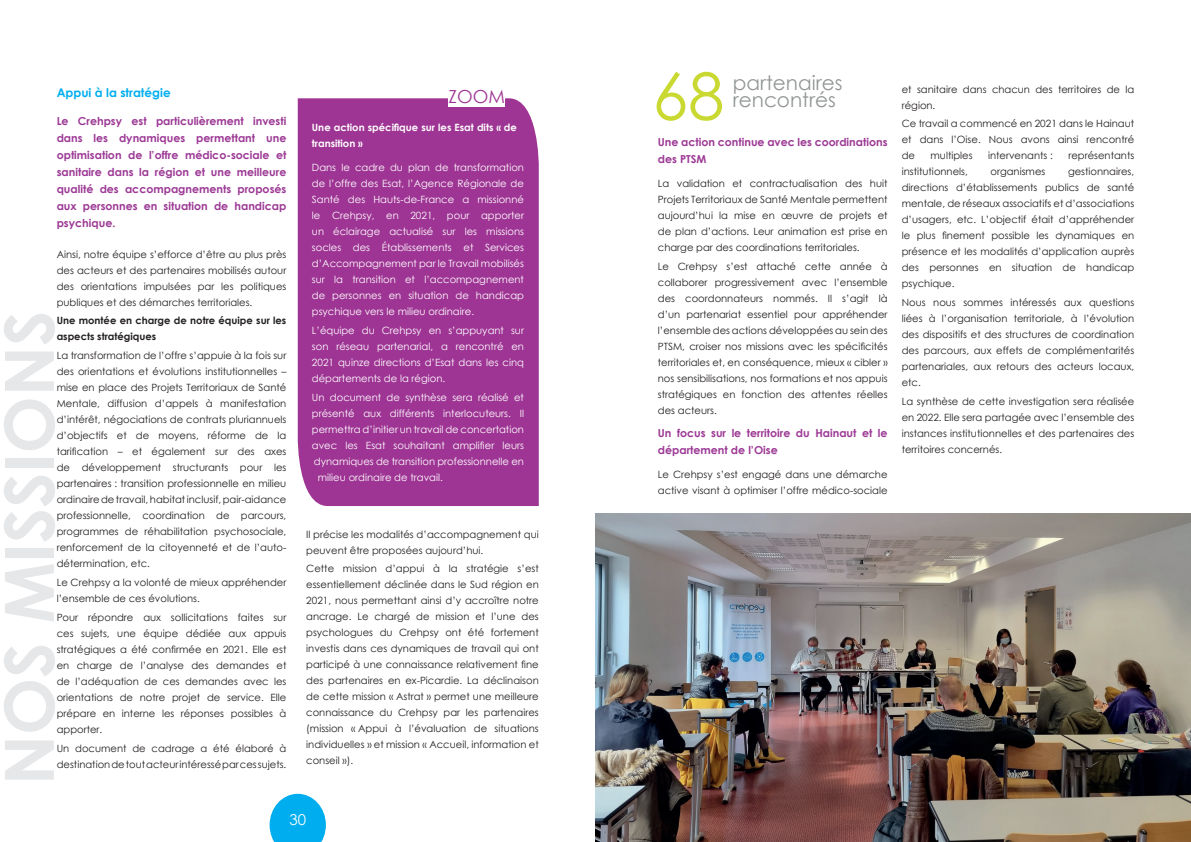
<style>
.page{position:relative;width:1191px;height:842px;background:#fff}
.page>*{position:absolute;margin:0;border:0;box-sizing:border-box;transform-origin:0 0}
.t1{font:700 68px "Century Gothic";color:#e6e7e9}
.t2{font:65px "Century Gothic";color:#c9d932}
.t3{font:20px/17px "Century Gothic";color:#939696}
.t4{font:18px "Century Gothic";color:#9e3594}
.t5{font:15px "Century Gothic";color:#fff}
.t6{font:700 12px "Century Gothic";color:#00aeef}
.t7{font:700 11px/17px "Century Gothic";color:#9c3995}
.t8{font:10px/16px "Century Gothic";color:#231f20;text-align:justify}
.t9{font:10px/16px "Century Gothic";color:#fff;text-align:justify}
.t10{font:700 10px/16px "Century Gothic";color:#231f20}
.t11{font:700 10px/16px "Century Gothic";color:#fff}
</style>
<div class="page">
<svg style="left:270px;top:794px;width:56px;height:48px;background:#26baf1"></svg>
<img style="left:595px;top:514px;width:596px;height:328px">
<div style="left:298px;top:98px;width:241px;height:408px;background:#9e3594"></div>
<div style="left:448px;top:85px;width:57px;height:21px;background:#fff"></div>
<p class="t6" style="left:57px;top:84px;width:116px">Appui à la stratégie</p>
<p class="t7" style="left:57px;top:112px;width:231px;text-align:justify">Le Crehpsy est particulièrement investi dans les dynamiques permettant une optimisation de l’offre médico-sociale et sanitaire dans la région et une meilleure qualité des accompagnements proposés aux personnes en situation de handicap psychique.</p>
<p class="t8" style="left:57px;top:246px;width:231px">Ainsi, notre équipe s’efforce d’être au plus près des acteurs et des partenaires mobilisés autour des orientations impulsées par les politiques publiques et des démarches territoriales.</p>
<p class="t10" style="left:57px;top:312px;width:231px">Une montée en charge de notre équipe sur les aspects stratégiques</p>
<p class="t8" style="left:57px;top:347px;width:231px">La transformation de l’offre s’appuie à la fois sur des orientations et évolutions institutionnelles – mise en place des Projets Territoriaux de Santé Mentale, diffusion d’appels à manifestation d’intérêt, négociations de contrats pluriannuels d’objectifs et de moyens, réforme de la tarification – et également sur des axes de développement structurants pour les partenaires : transition professionnelle en milieu ordinaire de travail, habitat inclusif, pair-aidance professionnelle, coordination de parcours, programmes de réhabilitation psychosociale, renforcement de la citoyenneté et de l’auto&shy;détermination, etc.</p>
<p class="t8" style="left:57px;top:574px;width:231px">Le Crehpsy a la volonté de mieux appréhender l’ensemble de ces évolutions.</p>
<p class="t8" style="left:57px;top:609px;width:231px">Pour répondre aux sollicitations faites sur ces sujets, une équipe dédiée aux appuis stratégiques a été confirmée en 2021. Elle est en charge de l’analyse des demandes et de l’adéquation de ces demandes avec les orientations de notre projet de service. Elle prépare en interne les réponses possibles à apporter.</p>
<p class="t8" style="left:57px;top:740px;width:231px">Un document de cadrage a été élaboré à destination de tout acteur intéressé par ces sujets.</p>
<h1 class="t1" style="left:-22px;top:785px;width:476px;rotate:-90deg">NOS MISSIONS</h1>
<h3 class="t4" style="left:448px;top:84px;width:58px">ZOOM</h3>
<p class="t11" style="left:312px;top:119px;width:206px">Une action spécifique sur les Esat dits « de transition »</p>
<p class="t9" style="left:312px;top:160px;width:214px">Dans le cadre du plan de transformation de l’offre des Esat, l’Agence Régionale de Santé des Hauts-de-France a missionné le Crehpsy, en 2021, pour apporter un éclairage actualisé sur les missions socles des Établissements et Services d’Accompagnement par le Travail mobilisés sur la transition et l’accompagnement de personnes en situation de handicap psychique vers le milieu ordinaire.</p>
<p class="t9" style="left:312px;top:322px;width:214px">L’équipe du Crehpsy en s’appuyant sur son réseau partenarial, a rencontré en 2021 quinze directions d’Esat dans les cinq départements de la région.</p>
<p class="t9" style="left:312px;top:389px;width:214px">Un document de synthèse sera réalisé et</p>
<p class="t9" style="left:312px;top:405px;width:213px">présenté aux différents interlocuteurs. Il</p>
<p class="t9" style="left:312px;top:421px;width:214px">permettra d’initier un travail de concertation</p>
<p class="t9" style="left:312px;top:437px;width:213px">avec les Esat souhaitant amplifier leurs</p>
<p class="t9" style="left:314px;top:453px;width:212px">dynamiques de transition professionnelle en</p>
<p class="t9" style="left:318px;top:469px;width:126px">milieu ordinaire de travail.</p>
<p class="t8" style="left:306px;top:526px;width:234px">Il précise les modalités d’accompagnement qui peuvent être proposées aujourd’hui.</p>
<p class="t8" style="left:306px;top:561px;width:234px">Cette mission d’appui à la stratégie s’est essentiellement déclinée dans le Sud région en 2021, nous permettant ainsi d’y accroître notre ancrage. Le chargé de mission et l’une des psychologues du Crehpsy ont été fortement investis dans ces dynamiques de travail qui ont participé à une connaissance relativement fine des partenaires en ex-Picardie. La déclinaison de cette mission « Astrat » permet une meilleure connaissance du Crehpsy par les partenaires (mission « Appui à l’évaluation de situations individuelles » et mission « Accueil, information et conseil »).</p>
<h3 class="t5" style="left:289px;top:809px;width:18px">30</h3>
<h2 class="t2" style="left:652px;top:51px;width:74px">68</h2>
<h3 class="t3" style="left:733px;top:74px;width:111px">partenaires rencontrés</h3>
<p class="t7" style="left:658px;top:133px;width:231px">Une action continue avec les coordinations des PTSM</p>
<p class="t8" style="left:658px;top:175px;width:231px">La validation et contractualisation des huit Projets Territoriaux de Santé Mentale permettent aujourd’hui la mise en œuvre de projets et de plan d’actions. Leur animation est prise en charge par des coordinations territoriales.</p>
<p class="t8" style="left:658px;top:258px;width:231px">Le Crehpsy s’est attaché cette année à collaborer progressivement avec l’ensemble des coordonnateurs nommés. Il s’agit là d’un partenariat essentiel pour appréhender l’ensemble des actions développées au sein des PTSM, croiser nos missions avec les spécificités territoriales et, en conséquence, mieux « cibler » nos sensibilisations, nos formations et nos appuis stratégiques en fonction des attentes réelles des acteurs.</p>
<p class="t7" style="left:658px;top:424px;width:231px">Un focus sur le territoire du Hainaut et le département de l’Oise</p>
<p class="t8" style="left:658px;top:466px;width:231px">Le Crehpsy s’est engagé dans une démarche active visant à optimiser l’offre médico-sociale</p>
<p class="t8" style="left:901px;top:81px;width:234px">et sanitaire dans chacun des territoires de la région.</p>
<p class="t8" style="left:901px;top:116px;width:234px">Ce travail a commencé en 2021 dans le Hainaut et dans l’Oise. Nous avons ainsi rencontré de</p>
<p class="t8" style="left:930px;top:148px;width:44px">multiples</p>
<p class="t8" style="left:988px;top:148px;width:66px">intervenants :</p>
<p class="t8" style="left:1068px;top:148px;width:67px">représentants</p>
<p class="t8" style="left:901px;top:164px;width:68px">institutionnels,</p>
<p class="t8" style="left:990px;top:164px;width:56px">organismes</p>
<p class="t8" style="left:901px;top:164px;width:234px;text-indent:166px">gestionnaires, directions d’établissements publics de santé mentale, de réseaux associatifs et d’associations d’usagers, etc. L’objectif était d’appréhender le plus finement possible les dynamiques en présence et les modalités d’application auprès des personnes en situation de handicap psychique.</p>
<p class="t8" style="left:901px;top:294px;width:234px">Nous nous sommes intéressés aux questions liées à l’organisation territoriale, à l’évolution des dispositifs et des structures de coordination des parcours, aux effets de complémentarités partenariales, aux retours des acteurs locaux, etc.</p>
<p class="t8" style="left:901px;top:393px;width:234px">La synthèse de cette investigation sera réalisée en 2022. Elle sera partagée avec l’ensemble des instances institutionnelles et des partenaires des territoires concernés.</p>
</div>
